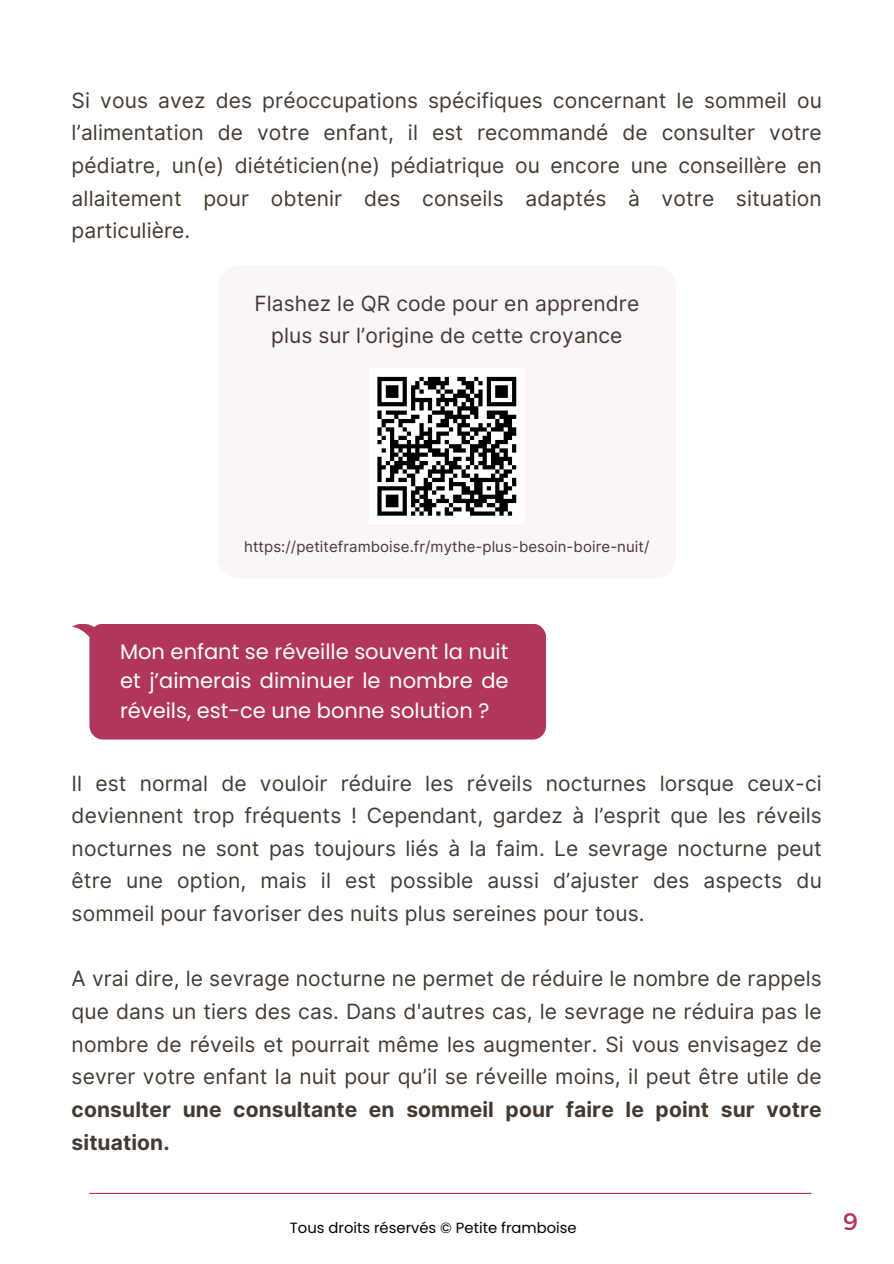
<style>
.page{position:relative;width:894px;height:1264px;background:#fff}
.page>*{position:absolute;margin:0;border:0;box-sizing:border-box;transform-origin:0 0}
.t1{font:24px "Montserrat";color:#b1365b}
.t2{font:21px/32.7px "Inter";letter-spacing:.005em;color:#443a31;text-align:justify}
.t3{font:21px/29.2px "Poppins";color:#fff;text-align:justify}
.t4{font:15px "Inter";letter-spacing:.005em;color:#443a31}
.t5{font:14.85px "Poppins";color:#000}
.s1{font-weight:700}
</style>
<div class="page">
<hr style="left:89px;top:1192px;width:722px;height:1px;background:#b1365b">
<div style="left:218px;top:265px;width:457px;height:314px;background:#fbf5f7;border-radius:22px"></div>
<div style="left:369px;top:368px;width:155px;height:156px;background:#fff"></div>
<svg style="left:377px;top:376px;width:140px;height:140px"></svg>
<div style="left:72px;top:624px;width:474px;height:115px;background:#b1365b"></div>
<h1 class="t2" style="left:72px;top:84px;width:751px">Si vous avez des préoccupations spécifiques concernant le sommeil ou l’alimentation de votre enfant, il est recommandé de consulter votre pédiatre, un(e) diététicien(ne) pédiatrique ou encore une conseillère en allaitement pour obtenir des conseils adaptés à votre situation particulière.</h1>
<h1 class="t2" style="left:254px;top:287px;width:386px;text-align:center">Flashez le QR code pour en apprendre plus sur l’origine de cette croyance</h1>
<h1 class="t4" style="left:244px;top:537px;width:406px">https://petiteframboise.fr/mythe-plus-besoin-boire-nuit/</h1>
<p class="t3" style="left:120px;top:637px;width:390px">Mon enfant se réveille souvent la nuit et j’aimerais diminuer le nombre de réveils, est-ce une bonne solution ?</p>
<p class="t2" style="left:72px;top:766px;width:751px">Il est normal de vouloir réduire les réveils nocturnes lorsque ceux-ci deviennent trop fréquents ! Cependant, gardez à l’esprit que les réveils nocturnes ne sont pas toujours liés à la faim. Le sevrage nocturne peut être une option, mais il est possible aussi d’ajuster des aspects du sommeil pour favoriser des nuits plus sereines pour tous.</p>
<h1 class="t2" style="left:72px;top:962px;width:751px">A vrai dire, le sevrage nocturne ne permet de réduire le nombre de rappels que dans un tiers des cas. Dans d'autres cas, le sevrage ne réduira pas le nombre de réveils et pourrait même les augmenter. Si vous envisagez de sevrer votre enfant la nuit pour qu’il se réveille moins, il peut être utile de <span class="s1">consulter une consultante en sommeil pour faire le point sur votre situation.</span></h1>
<h1 class="t5" style="left:290px;top:1216px;width:288px">Tous droits réservés © Petite framboise</h1>
<p class="t1" style="left:842px;top:1205px;width:16px">9</p>
</div>
